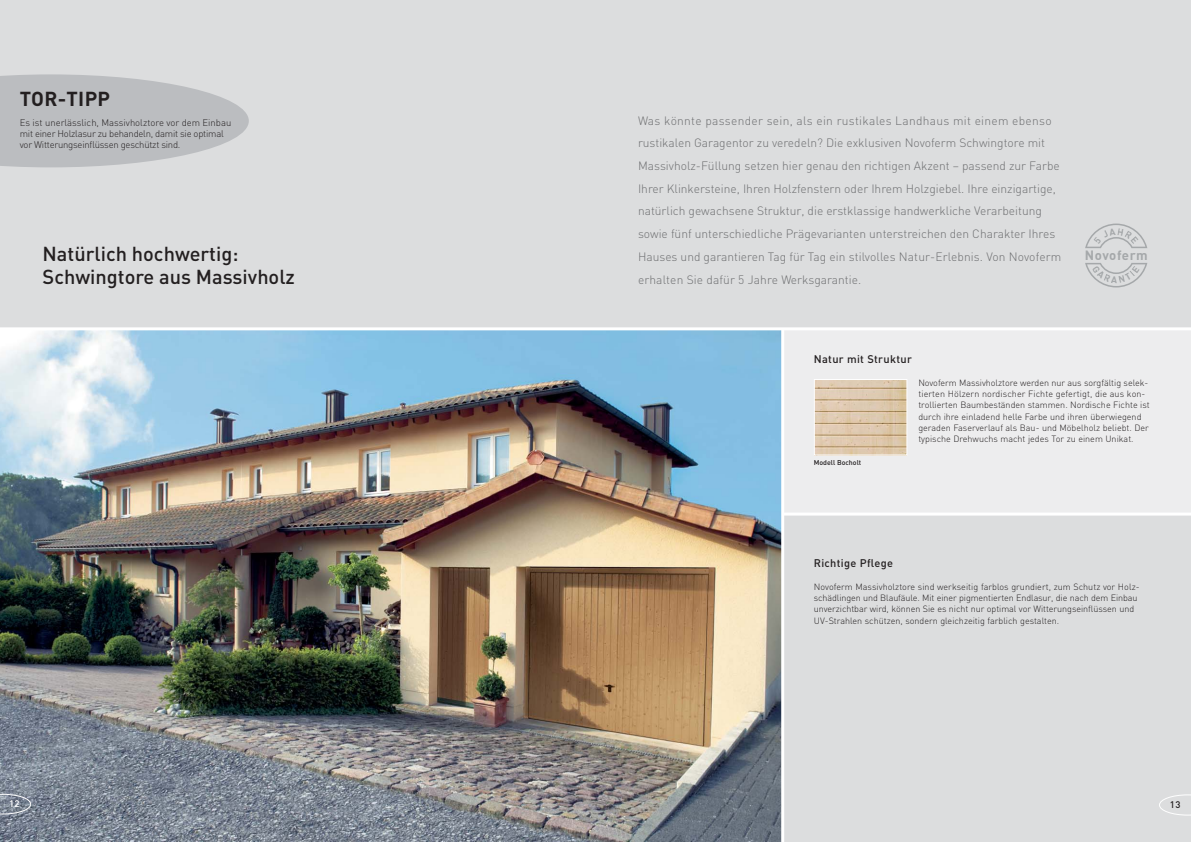
<style>
.page{position:relative;width:1191px;height:842px;background:#dcddde}
.page>*{position:absolute;margin:0;border:0;box-sizing:border-box;transform-origin:0 0}
.t1{font:500 20px/22.7px "DIN";color:#231f20}
.t2{font:700 20px "DIN";letter-spacing:.015em;color:#231f20}
.t3{font:700 13.2px "DIN";letter-spacing:.04em;color:#a5a8aa}
.t4{font:300 12px/22.7px "DIN";color:#6d6e70}
.t5{font:500 11px "DIN";letter-spacing:.03em;color:#231f20}
.t6{font:300 9.5px/11.3px "DIN";letter-spacing:-.025em;color:#231f20}
.t7{font:500 9.5px "DIN";color:#fff}
.t8{font:500 9.5px "DIN";color:#231f20}
.t9{font:300 9px/11.3px "DIN";color:#231f20}
.t10{font:500 7px "DIN";color:#231f20}
</style>
<div class="page">
<img style="left:0;top:330px;width:781px;height:512px">
<div style="left:782px;top:329px;width:409px;height:185px;background:#ededee"></div>
<hr style="left:781px;top:329px;width:3px;height:513px;background:#fff">
<img style="left:816px;top:381px;width:89px;height:72px">
<div style="left:814px;top:379px;width:93px;height:76px;border:1px solid #fff"></div>
<hr style="left:782px;top:513px;width:409px;height:3px;background:#fff">
<hr style="left:0;top:327px;width:1191px;height:3px;background:#fff">
<svg style="left:1159px;top:794px;width:32px;height:21px"></svg>
<svg style="left:0;top:794px;width:31px;height:20px"></svg>
<svg style="left:0;top:74px;width:249px;height:93px"></svg>
<svg style="left:1085px;top:224px;width:62px;height:63px"></svg>
<h1 class="t2" style="left:20px;top:92px;width:92px">TOR-TIPP</h1>
<p class="t6" style="left:20px;top:118px;width:213px">Es ist unerlässlich, Massivholztore vor dem Einbau mit einer Holzlasur zu behandeln, damit sie optimal vor Witterungseinflüssen geschützt sind.</p>
<h1 class="t1" style="left:43px;top:245px;width:254px">Natürlich hochwertig:<br>Schwingtore aus Massivholz</h1>
<p class="t4" style="left:638px;top:110px;width:425px">Was könnte passender sein, als ein rustikales Landhaus mit einem ebenso rustikalen Garagentor zu veredeln? Die exklusiven Novoferm Schwingtore mit Massivholz-Füllung setzen hier genau den richtigen Akzent – passend zur Farbe Ihrer Klinkersteine, Ihren Holzfenstern oder Ihrem Holzgiebel. Ihre einzigartige, natürlich gewachsene Struktur, die erstklassige handwerkliche Verarbeitung sowie fünf unterschiedliche Prägevarianten unterstreichen den Charakter Ihres Hauses und garantieren Tag für Tag ein stilvolles Natur-Erlebnis. Von Novoferm erhalten Sie dafür 5 Jahre Werksgarantie.</p>
<h2 class="t3" style="left:1084px;top:246px;width:64px">Novoferm</h2>
<p class="t5" style="left:814px;top:355px;width:100px">Natur mit Struktur</p>
<p class="t10" style="left:814px;top:460px;width:49px">Modell Bocholt</p>
<p class="t9" style="left:918px;top:378px;width:233px">Novoferm Massivholztore werden nur aus sorgfältig selek&shy;tierten Hölzern nordischer Fichte gefertigt, die aus kon&shy;trollierten Baumbeständen stammen. Nordische Fichte ist durch ihre einladend helle Farbe und ihren überwiegend geraden Faserverlauf als Bau- und Möbelholz beliebt. Der typische Drehwuchs macht jedes Tor zu einem Unikat.</p>
<p class="t5" style="left:814px;top:559px;width:81px">Richtige Pflege</p>
<p class="t9" style="left:814px;top:582px;width:327px">Novoferm Massivholztore sind werkseitig farblos grundiert, zum Schutz vor Holz&shy;schädlingen und Blaufäule. Mit einer pigmentierten Endlasur, die nach dem Einbau unverzichtbar wird, können Sie es nicht nur optimal vor Witterungseinflüssen und UV-Strahlen schützen, sondern gleichzeitig farblich gestalten.</p>
<p class="t7" style="left:9px;top:800px;width:12px">12</p>
<p class="t8" style="left:1169px;top:801px;width:12px">13</p>
</div>
